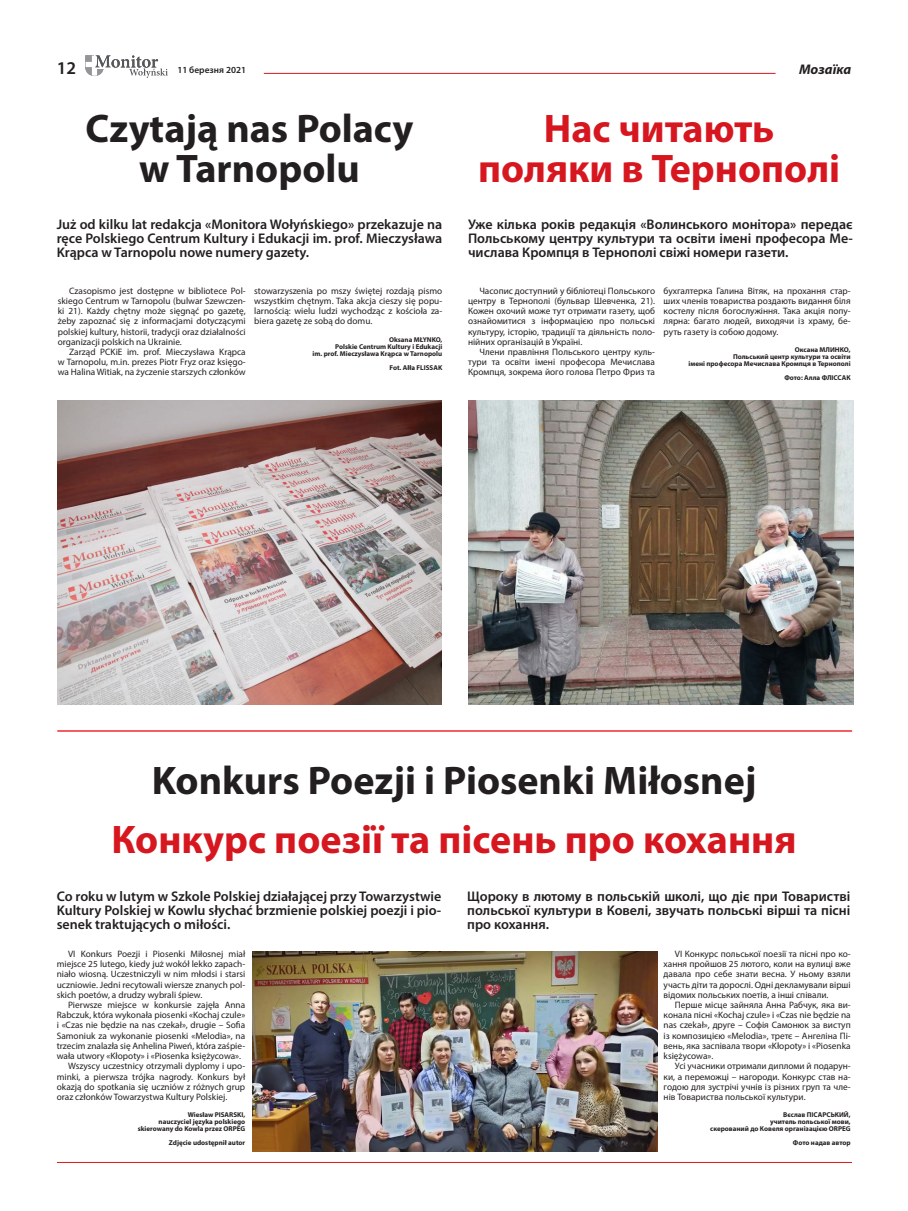
<style>
.page{position:relative;width:908px;height:1211px;background:#fff}
.page>*{position:absolute;margin:0;border:0;box-sizing:border-box;transform-origin:0 0}
.t1{font:700 40px/40px "Myriad Pro";color:#d7171f;text-align:center}
.t2{font:700 40px/40px "Myriad Pro";color:#231f20;text-align:center}
.t3{font:600 18px "Myriad Pro";color:#231f20}
.t4{font:600 14px/14px "Myriad Pro";color:#231f20;text-align:justify}
.t5{font:italic 700 14px "Myriad Pro";color:#231f20}
.t6{font:9.3px/10.2px "Myriad Pro";color:#231f20;text-align:justify}
.t7{font:600 9.3px "Myriad Pro";color:#231f20}
.t8{font:700 7px/7px "Myriad Pro";color:#231f20;text-align:right}
</style>
<div class="page">
<svg style="left:85px;top:55px;width:83px;height:23px"></svg>
<hr style="left:57px;top:1161px;width:794px;height:1px;background:#d7171f">
<hr style="left:264px;top:73px;width:511px;height:1px;background:#d7171f">
<img style="left:468px;top:400px;width:385px;height:304px">
<hr style="left:57px;top:730px;width:794px;height:1px;background:#ee1d23">
<img style="left:252px;top:951px;width:405px;height:200px">
<img style="left:58px;top:400px;width:383px;height:304px">
<h2 class="t3" style="left:57px;top:56px;width:21px">12</h2>
<p class="t7" style="left:177px;top:64px;width:70px">11 березня 2021</p>
<h3 class="t5" style="left:798px;top:60px;width:54px">Мозаїка</h3>
<h1 class="t2" style="left:85px;top:107px;width:329px">Czytają nas Polacy w Tarnopolu</h1>
<h3 class="t4" style="left:57px;top:217px;width:387px">Już od kilku lat redakcja «Monitora Wołyńskiego» przekazuje na ręce Polskiego Centrum Kultury i Edukacji im. prof. Mieczysława Krąpca w Tarnopolu nowe numery gazety.</h3>
<p class="t6" style="left:58px;top:285px;width:189px;text-indent:11px">Czasopismo jest dostępne w bibliotece Pol&shy;skiego Centrum w Tarnopolu (bulwar Szewczen&shy;ki 21). Każdy chętny może sięgnąć po gazetę, żeby zapoznać się z informacjami dotyczącymi polskiej kultury, historii, tradycji oraz działalności organizacji polskich na Ukrainie.</p>
<p class="t6" style="left:58px;top:346px;width:189px;text-indent:11px">Zarząd PCKiE im. prof. Mieczysława Krąpca w Tarnopolu, m.in. prezes Piotr Fryz oraz księgo&shy;wa Halina Witiak, na życzenie starszych członków</p>
<p class="t6" style="left:254px;top:285px;width:189px">stowarzyszenia po mszy świętej rozdają pismo wszystkim chętnym. Taka akcja cieszy się popu&shy;larnością: wielu ludzi wychodząc z kościoła za&shy;biera gazetę ze sobą do domu.</p>
<p class="t8" style="left:312px;top:335px;width:131px">Oksana MŁYNKO,<br>Polskie Centrum Kultury i Edukacji<br>im. prof. Mieczysława Krąpca w Tarnopolu</p>
<p class="t8" style="left:389px;top:363px;width:54px">Fot. Ałła FLISSAK</p>
<h1 class="t1" style="left:478px;top:107px;width:363px">Нас читають поляки в Тернополі</h1>
<h3 class="t4" style="left:468px;top:217px;width:386px">Уже кілька років редакція «Волинського монітора» передає Польському центру культури та освіти імені професора Ме&shy;числава Кромпця в Тернополі свіжі номери газети.</h3>
<p class="t6" style="left:468px;top:285px;width:188px;text-indent:11px">Часопис доступний у бібліотеці Польського центру в Тернополі (бульвар Шевченка, 21).<br>Кожен охочий може тут отримати газету, щоб ознайомитися з інформацією про польські культуру, історію, традиції та діяльність поло&shy;нійних організацій в Україні.</p>
<p class="t6" style="left:468px;top:346px;width:188px;text-indent:11px">Члени правління Польського центру куль&shy;тури та освіти імені професора Мечислава Кромпця, зокрема його голова Петро Фриз та</p>
<p class="t6" style="left:663px;top:285px;width:188px">бухгалтерка Галина Вітяк, на прохання стар&shy;ших членів товариства роздають видання біля костелу після богослужіння. Така акція попу&shy;лярна: багато людей, виходячи із храму, бе&shy;руть газету із собою додому.</p>
<p class="t8" style="left:688px;top:345px;width:164px">Оксана МЛИНКО,<br>Польський центр культури та освіти<br>імені професора Мечислава Кромпця в Тернополі</p>
<p class="t8" style="left:784px;top:373px;width:68px">Фото: Алла ФЛІССАК</p>
<h1 class="t2" style="left:152px;top:759px;width:606px">Konkurs Poezji i Piosenki Miłosnej</h1>
<h1 class="t1" style="left:111px;top:818px;width:686px">Конкурс поезії та пісень про кохання</h1>
<h3 class="t4" style="left:467px;top:888px;width:384px">Щороку в лютому в польській школі, що діє при Товаристві польської культури в Ковелі, звучать польські вірші та пісні про кохання.</h3>
<p class="t6" style="left:663px;top:948px;width:188px;text-indent:11px">VI Конкурс польської поезії та пісні про ко&shy;хання пройшов 25 лютого, коли на вулиці вже давала про себе знати весна. У ньому взяли участь діти та дорослі. Одні декламували вірші відомих польських поетів, а інші співали.</p>
<p class="t6" style="left:663px;top:999px;width:188px;text-indent:11px">Перше місце зайняла Анна Рабчук, яка ви&shy;конала пісні «Kochaj czule» і «Czas nie będzie na nas czekał», друге – Софія Самонюк за виступ із композицією «Melodia», третє – Ангеліна Пі&shy;вень, яка заспівала твори «Kłopoty» і «Piosenka księżycowa».</p>
<p class="t6" style="left:663px;top:1060px;width:188px;text-indent:11px">Усі учасники отримали дипломи й подарун&shy;ки, а переможці – нагороди. Конкурс став на&shy;годою для зустрічі учнів із різних груп та чле&shy;нів Товариства польської культури.</p>
<p class="t8" style="left:709px;top:1110px;width:142px">Вєслав ПІСАРСЬКИЙ,<br>учитель польської мови,<br>скерований до Ковеля організацією ORPEG</p>
<p class="t8" style="left:792px;top:1138px;width:59px">Фото надав автор</p>
<h3 class="t4" style="left:57px;top:888px;width:386px">Co roku w lutym w Szkole Polskiej działającej przy Towarzystwie Kultury Polskiej w Kowlu słychać brzmienie polskiej poezji i pio&shy;senek traktujących o miłości.</h3>
<p class="t6" style="left:57px;top:948px;width:190px;text-indent:11px">VI Konkurs Poezji i Piosenki Miłosnej miał miejsce 25 lutego, kiedy już wokół lekko zapach&shy;niało wiosną. Uczestniczyli w nim młodsi i starsi uczniowie. Jedni recytowali wiersze znanych pol&shy;skich poetów, a drudzy wybrali śpiew.</p>
<p class="t6" style="left:68px;top:999px;width:178px">Pierwsze miejsce w konkursie zajęła Anna</p>
<p class="t6" style="left:57px;top:1009px;width:190px">Rabczuk, która wykonała piosenki «Kochaj czule»</p>
<p class="t6" style="left:57px;top:1020px;width:190px">i «Czas nie będzie na nas czekał», drugie – Sofia</p>
<p class="t6" style="left:57px;top:1030px;width:190px">Samoniuk za wykonanie piosenki «Melodia», na</p>
<p class="t6" style="left:57px;top:1040px;width:190px">trzecim znalazła się Anhelina Piweń, która zaśpie-</p>
<p class="t6" style="left:57px;top:1050px;width:186px">wała utwory «Kłopoty» i «Piosenka księżycowa».</p>
<p class="t6" style="left:68px;top:1060px;width:178px">Wszyscy uczestnicy otrzymali dyplomy i upo-</p>
<p class="t6" style="left:57px;top:1071px;width:190px">minki, a pierwsza trójka nagrody. Konkurs był</p>
<p class="t6" style="left:57px;top:1081px;width:190px">okazją do spotkania się uczniów z różnych grup</p>
<p class="t6" style="left:57px;top:1091px;width:172px">oraz członków Towarzystwa Kultury Polskiej.</p>
<p class="t8" style="left:138px;top:1110px;width:109px">Wiesław PISARSKI,<br>nauczyciel języka polskiego skierowany do Kowla przez ORPEG</p>
<p class="t8" style="left:169px;top:1138px;width:78px">Zdjęcie udostępnił autor</p>
</div>
